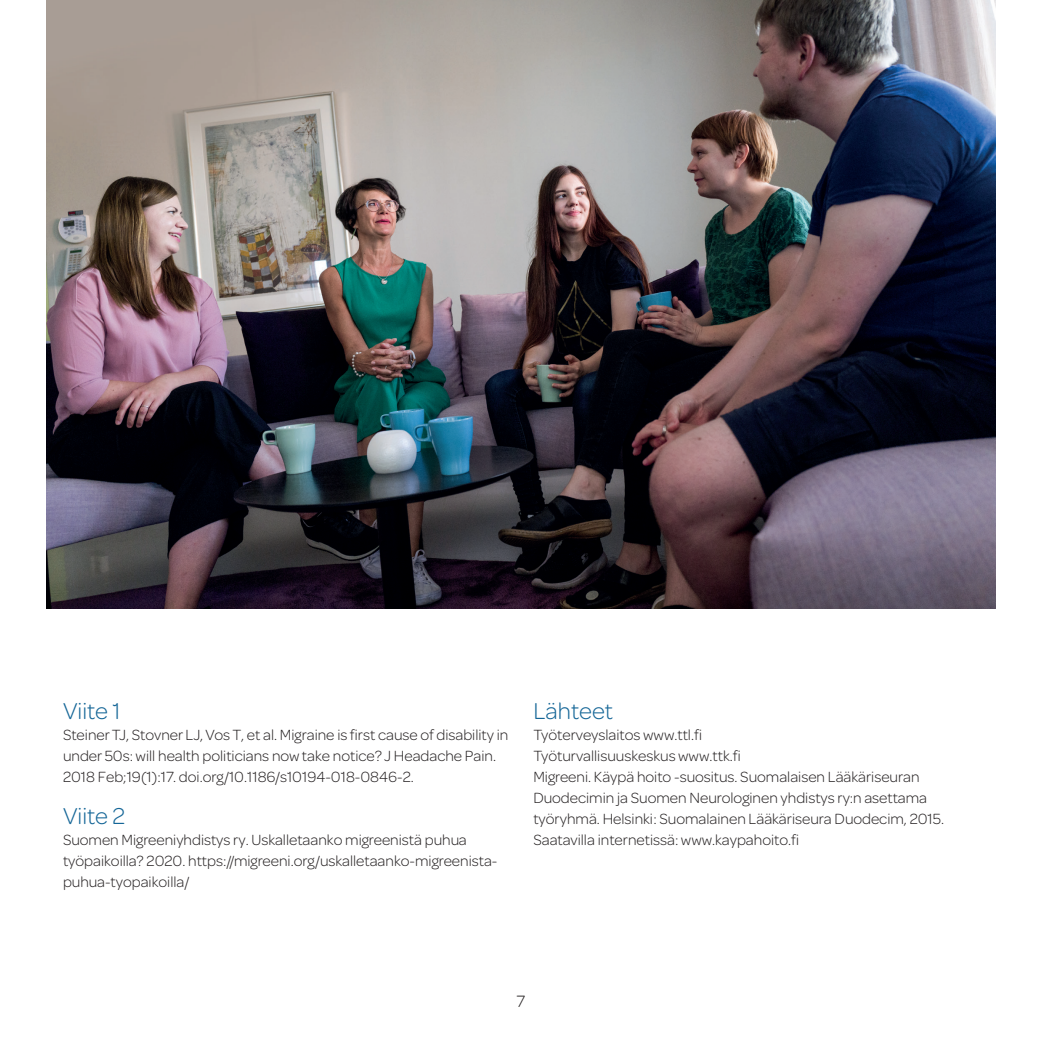
<style>
.page{position:relative;width:1042px;height:1042px;background:#fff}
.page>*{position:absolute;margin:0;border:0;box-sizing:border-box;transform-origin:0 0}
.Väliotsikko_1{font:300 24.5px "Omnes";color:#156697}
.t1{font:300 17.5px "Omnes";color:#231f20}
.Leipis{font:300 15.75px/21px "Omnes";color:#231f20}
</style>
<div class="page">
<img style="left:47px;top:0;width:948px;height:608px">
<p class="Väliotsikko_1" style="left:63px;top:694px;width:59px">Viite 1</p>
<p class="Leipis" style="left:63px;top:723px;width:447px">Steiner TJ, Stovner LJ, Vos T, et al. Migraine is first cause of disability in under 50s: will health politicians now take notice? J Headache Pain.<br>2018 Feb;19(1):17. doi.org/10.1186/s10194-018-0846-2.</p>
<p class="Väliotsikko_1" style="left:63px;top:799px;width:64px">Viite 2</p>
<p class="Leipis" style="left:63px;top:828px;width:436px">Suomen Migreeniyhdistys ry. Uskalletaanko migreenistä puhua työpaikoilla? 2020. https://migreeni.org/uskalletaanko-migreenista&shy;puhua-tyopaikoilla/</p>
<p class="Väliotsikko_1" style="left:533px;top:694px;width:81px">Lähteet</p>
<p class="Leipis" style="left:533px;top:723px;width:170px">Työterveyslaitos www.ttl.fi</p>
<p class="Leipis" style="left:533px;top:744px;width:209px">Työturvallisuuskeskus www.ttk.fi</p>
<p class="Leipis" style="left:533px;top:765px;width:412px">Migreeni. Käypä hoito -suositus. Suomalaisen Lääkäriseuran Duodecimin ja Suomen Neurologinen yhdistys ry:n asettama työryhmä. Helsinki: Suomalainen Lääkäriseura Duodecim, 2015.<br>Saatavilla internetissä: www.kaypahoito.fi</p>
<p class="t1" style="left:516px;top:989px;width:10px">7</p>
</div>
